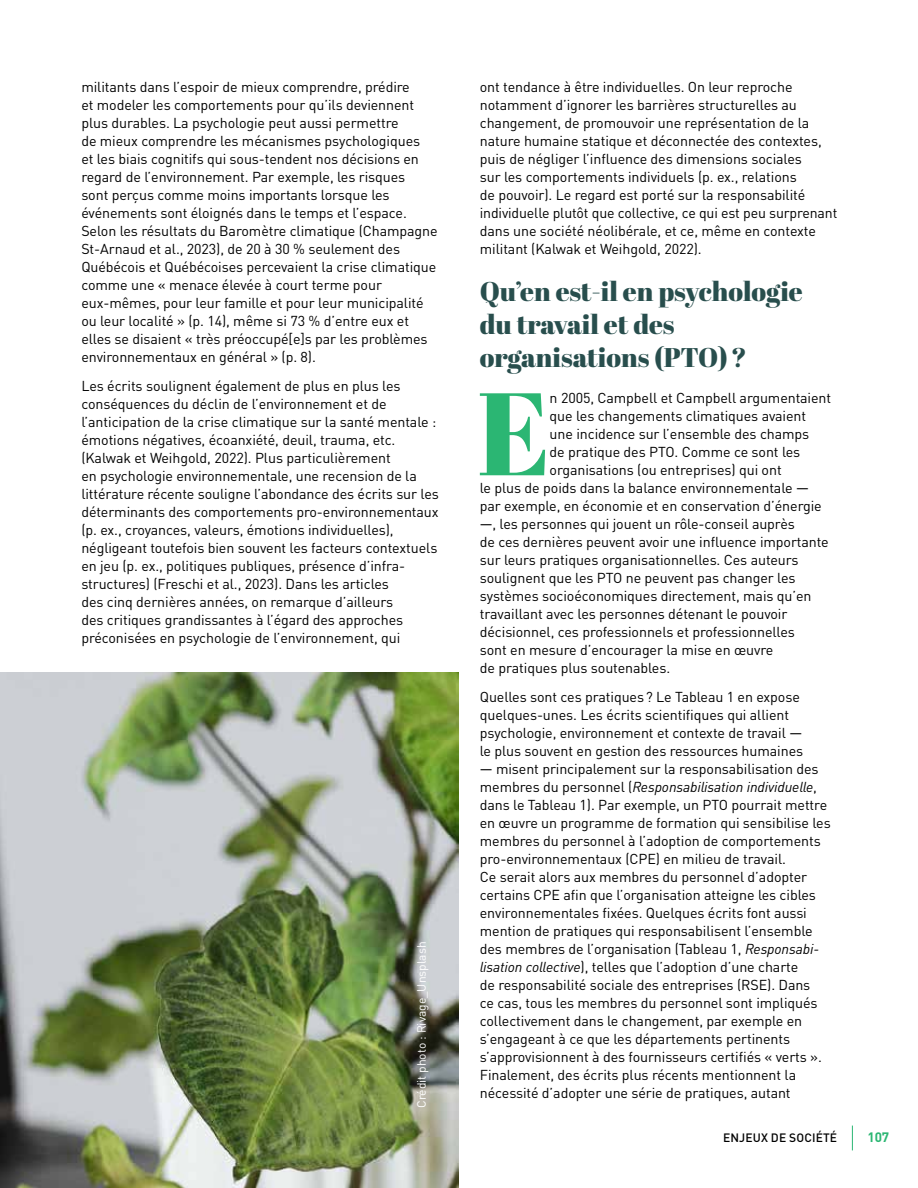
<style>
.page{position:relative;width:918px;height:1188px;background:#fff}
.page>*{position:absolute;margin:0;border:0;box-sizing:border-box;transform-origin:0 0}
.t1{font:117.15px "Abril Fatface";color:#2bb673}
.t2{font:27px/33px "Abril Fatface";color:#284e4d}
.t3{font:14.25px/18px "DIN Pro";letter-spacing:-.005em;color:#000}
.t4{font:700 13.5px "DIN Pro";color:#2bb673}
.t5{font:12px "DIN Pro";color:#fff}
.t6{font:500 12px "DIN Pro";letter-spacing:.015em;color:#000}
.s1{font-family:"Gotham"}
.s2{font-style:italic}
</style>
<div class="page">
<img style="left:0;top:673px;width:459px;height:515px">
<svg style="left:852px;top:1126px;width:1px;height:24px"></svg>
<p class="t3" style="left:81px;top:77px;width:358px">militants dans l’espoir de mieux comprendre, prédire<br>et modeler les comportements pour qu’ils deviennent plus durables. La psychologie peut aussi permettre<br>de mieux comprendre les mécanismes psychologiques<br>et les biais cognitifs qui sous-tendent nos décisions en regard de l’environnement. Par exemple, les risques<br>sont perçus comme moins importants lorsque les événements sont éloignés dans le temps et l’espace.<br>Selon les résultats du Baromètre climatique (Champagne St-Arnaud et al., 2023), de 20 à 30 % seulement des Québécois et Québécoises percevaient la crise climatique comme une « menace élevée à court terme pour eux-mêmes, pour leur famille et pour leur municipalité ou leur localité » (p. 14), même si 73 % d’entre eux et elles se disaient « très préoccupé[e]s par les problèmes environnementaux en général » (p. 8).</p>
<p class="t3" style="left:81px;top:376px;width:359px">Les écrits soulignent également de plus en plus les conséquences du déclin de l’environnement et de l’anticipation de la crise climatique sur la santé mentale : émotions négatives, écoanxiété, deuil, trauma, etc. (Kalwak et Weihgold, 2022). Plus particulièrement<br>en psychologie environnementale, une recension de la littérature récente souligne l’abondance des écrits sur les déterminants des comportements pro-environnementaux (p. ex., croyances, valeurs, émotions individuelles), négligeant toutefois bien souvent les facteurs contextuels en jeu (p. ex., politiques publiques, présence d’infra&shy;structures) (Freschi et al., 2023). Dans les articles<br>des cinq dernières années, on remarque d’ailleurs<br>des critiques grandissantes à l’égard des approches préconisées en psychologie de l’environnement, qui</p>
<p class="t5" style="left:413px;top:1108px;width:168px;rotate:-90deg">Crédit photo : Rivage_Unsplash</p>
<p class="t3" style="left:480px;top:77px;width:359px">ont tendance à être individuelles. On leur reproche notamment d’ignorer les barrières structurelles au changement, de promouvoir une représentation de la nature humaine statique et déconnectée des contextes, puis de négliger l’influence des dimensions sociales<br>sur les comportements individuels (p. ex., relations<br>de pouvoir). Le regard est porté sur la responsabilité individuelle plutôt que collective, ce qui est peu surprenant dans une société néolibérale, et ce, même en contexte militant (Kalwak et Weihgold, 2022).</p>
<h2 class="t2" style="left:480px;top:274px;width:324px">Qu’en est-il en psychologie du travail et des organisations (PTO)?</h2>
<h1 class="t1" style="left:477px;top:351px;width:75px">E</h1>
<p class="t3" style="left:550px;top:389px;width:283px">n 2005, Campbell et Campbell argumentaient</p>
<p class="t3" style="left:550px;top:407px;width:258px">que les changements climatiques avaient</p>
<p class="t3" style="left:550px;top:425px;width:261px">une incidence sur l’ensemble des champs</p>
<p class="t3" style="left:550px;top:443px;width:252px">de pratique des PTO. Comme ce sont les</p>
<p class="t3" style="left:550px;top:461px;width:234px">organisations (ou entreprises) qui ont</p>
<p class="t3" style="left:480px;top:479px;width:330px">le plus de poids dans la balance environnementale <span class="s1">—</span></p>
<p class="t3" style="left:480px;top:497px;width:343px">par exemple, en économie et en conservation d’énergie</p>
<p class="t3" style="left:480px;top:515px;width:317px"><span class="s1">—</span>, les personnes qui jouent un rôle-conseil auprès</p>
<p class="t3" style="left:480px;top:533px;width:350px">de ces dernières peuvent avoir une influence importante</p>
<p class="t3" style="left:480px;top:551px;width:320px">sur leurs pratiques organisationnelles. Ces auteurs</p>
<p class="t3" style="left:480px;top:569px;width:317px">soulignent que les PTO ne peuvent pas changer les</p>
<p class="t3" style="left:480px;top:587px;width:333px">systèmes socioéconomiques directement, mais qu’en</p>
<p class="t3" style="left:480px;top:605px;width:309px">travaillant avec les personnes détenant le pouvoir</p>
<p class="t3" style="left:480px;top:623px;width:317px">décisionnel, ces professionnels et professionnelles</p>
<p class="t3" style="left:480px;top:641px;width:295px">sont en mesure d’encourager la mise en œuvre</p>
<p class="t3" style="left:480px;top:659px;width:192px">de pratiques plus soutenables.</p>
<p class="t3" style="left:480px;top:687px;width:325px">Quelles sont ces pratiques? Le Tableau 1 en expose quelques-unes. Les écrits scientifiques qui allient psychologie, environnement et contexte de travail <span class="s1">— </span>le plus souvent en gestion des ressources humaines</p>
<p class="t3" style="left:480px;top:759px;width:352px"><span class="s1">—</span> misent principalement sur la responsabilisation des membres du personnel (<span class="s2">Responsabilisation individuelle</span>, dans le Tableau 1). Par exemple, un PTO pourrait mettre en œuvre un programme de formation qui sensibilise les membres du personnel à l’adoption de comportements pro-environnementaux (CPE) en milieu de travail.<br>Ce serait alors aux membres du personnel d’adopter certains CPE afin que l’organisation atteigne les cibles environnementales fixées. Quelques écrits font aussi mention de pratiques qui responsabilisent l’ensemble des membres de l’organisation (Tableau 1, <span class="s2">Responsabi&shy;lisation collective</span>), telles que l’adoption d’une charte<br>de responsabilité sociale des entreprises (RSE). Dans<br>ce cas, tous les membres du personnel sont impliqués collectivement dans le changement, par exemple en s’engageant à ce que les départements pertinents s’approvisionnent à des fournisseurs certifiés « verts ».<br>Finalement, des écrits plus récents mentionnent la nécessité d’adopter une série de pratiques, autant</p>
<p class="t6" style="left:723px;top:1128px;width:116px">ENJEUX DE SOCIÉTÉ</p>
<p class="t4" style="left:867px;top:1126px;width:23px">107</p>
</div>
